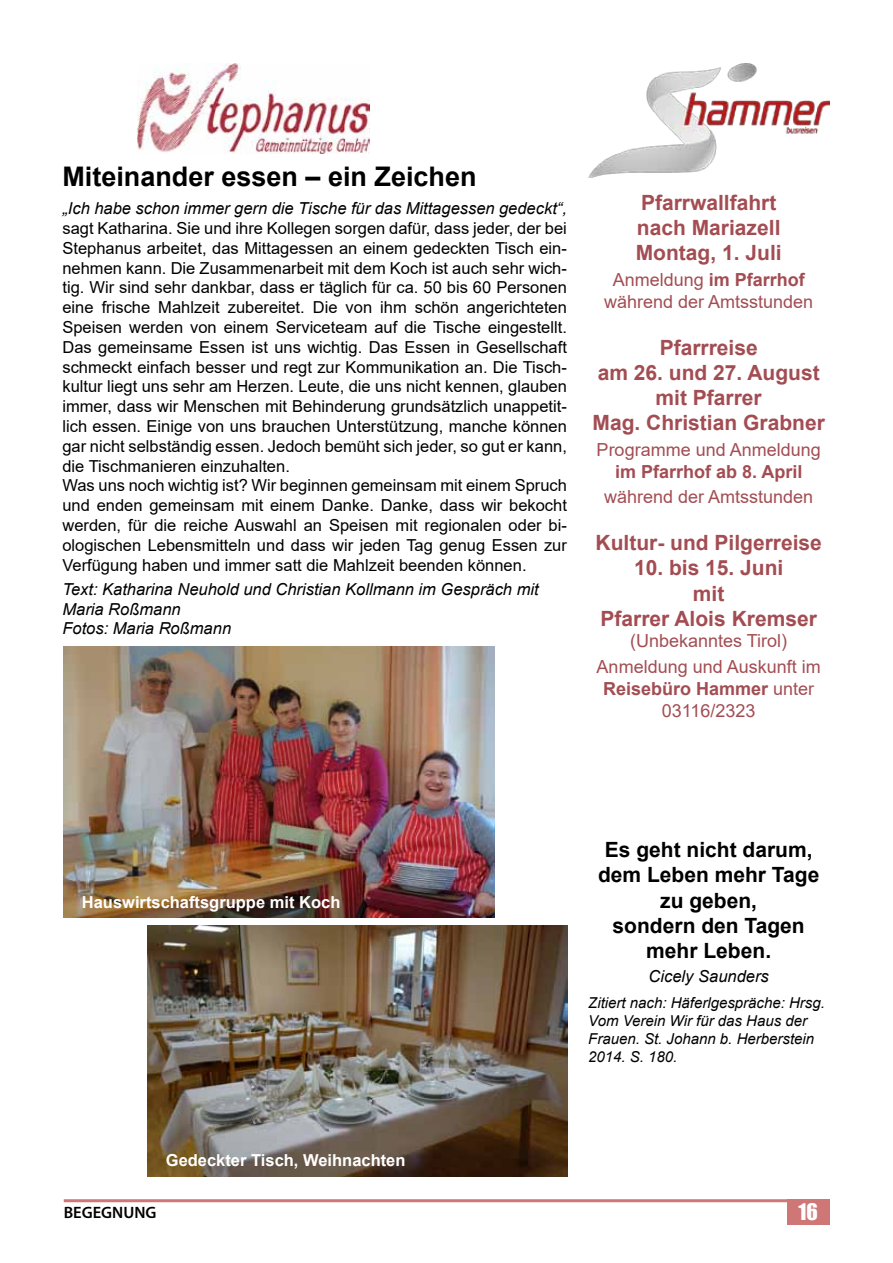
<style>
.page{position:relative;width:893px;height:1263px;background:#fff}
.page>*{position:absolute;margin:0;border:0;box-sizing:border-box;transform-origin:0 0}
.t1{font:700 27px "Arial";color:#000}
.t2{font:700 21px/25.2px "Arial";color:#a34d53;text-align:center}
.t3{font:700 21px/25.2px "Arial";color:#000;text-align:center}
.t4{font:21px "Impact";color:#fff}
.t5{font:18px/21.6px "Arial";color:#a34d53;text-align:center}
.t6{font:700 18px/21.6px "Arial";color:#a34d53;text-align:center}
.t7{font:16.5px/19.8px "Arial";color:#000}
.t8{font:italic 16.5px/19.8px "Arial";color:#000}
.t9{font:700 16.5px "Arial";color:#fff}
.t10{font:600 16.5px "Myriad Pro";color:#000}
.t11{font:italic 15px/18px "Arial";color:#000}
.s1{font-weight:700}
.s2{font-weight:400}
</style>
<div class="page">
<hr style="left:64px;top:1199px;width:765px;height:3px;background:#cf7676">
<div style="left:787px;top:1199px;width:42px;height:25px;background:#cf7676"></div>
<img style="left:138px;top:64px;width:232px;height:90px">
<img style="left:64px;top:646px;width:430px;height:271px">
<img style="left:148px;top:926px;width:419px;height:251px">
<img style="left:588px;top:64px;width:241px;height:114px">
<h1 class="t1" style="left:62px;top:157px;width:416px">Miteinander essen – ein Zeichen</h1>
<p class="t8" style="left:62px;top:199px;width:506px">„Ich habe schon immer gern die Tische für das Mittagessen gedeckt“,</p>
<p class="t7" style="left:62px;top:218px;width:506px">sagt Katharina. Sie und ihre Kollegen sorgen dafür, dass jeder, der bei Stephanus arbeitet, das Mittagessen an einem gedeckten Tisch ein&shy;nehmen kann. Die Zusammenarbeit mit dem Koch ist auch sehr wich&shy;tig. Wir sind sehr dankbar, dass er täglich für ca. 50 bis 60 Personen eine frische Mahlzeit zubereitet. Die von ihm schön angerichteten Speisen werden von einem Serviceteam auf die Tische eingestellt.<br>Das gemeinsame Essen ist uns wichtig. Das Essen in Gesellschaft schmeckt einfach besser und regt zur Kommunikation an. Die Tisch&shy;kultur liegt uns sehr am Herzen. Leute, die uns nicht kennen, glauben immer, dass wir Menschen mit Behinderung grundsätzlich unappetit&shy;lich essen. Einige von uns brauchen Unterstützung, manche können gar nicht selbständig essen. Jedoch bemüht sich jeder, so gut er kann, die Tischmanieren einzuhalten.<br>Was uns noch wichtig ist? Wir beginnen gemeinsam mit einem Spruch und enden gemeinsam mit einem Danke. Danke, dass wir bekocht werden, für die reiche Auswahl an Speisen mit regionalen oder bi&shy;ologischen Lebensmitteln und dass wir jeden Tag genug Essen zur Verfügung haben und immer satt die Mahlzeit beenden können.</p>
<p class="t8" style="left:62px;top:579px;width:478px">Text: Katharina Neuhold und Christian Kollmann im Gespräch mit<br>Maria Roßmann<br>Fotos: Maria Roßmann</p>
<p class="t2" style="left:636px;top:190px;width:147px;text-align:left">Pfarrwallfahrt nach Mariazell<br>Montag, 1. Juli</p>
<p class="t5" style="left:604px;top:269px;width:211px">Anmeldung <span class="s1">im Pfarrhof </span>während der Amtsstunden</p>
<p class="t2" style="left:593px;top:335px;width:234px">Pfarrreise<br>am 26. und 27. August mit Pfarrer<br>Mag. Christian Grabner</p>
<p class="t5" style="left:597px;top:439px;width:226px">Programme und Anmeldung</p>
<p class="t6" style="left:615px;top:461px;width:189px">im Pfarrhof ab 8. April</p>
<p class="t5" style="left:604px;top:486px;width:211px">während der Amtsstunden</p>
<p class="t2" style="left:595px;top:530px;width:228px">Kultur- und Pilgerreise</p>
<p class="t2" style="left:601px;top:556px;width:218px">10. bis 15. Juni<br>mit<br>Pfarrer Alois Kremser</p>
<p class="t5" style="left:597px;top:628px;width:226px;line-height:25.8px">(Unbekanntes Tirol)<br>Anmeldung und Auskunft im</p>
<p class="t6" style="left:603px;top:678px;width:213px">Reisebüro Hammer <span class="s2">unter<br>03116/2323</span></p>
<p class="t9" style="left:82px;top:890px;width:260px">Hauswirtschaftsgruppe mit Koch</p>
<p class="t9" style="left:166px;top:1148px;width:241px">Gedeckter Tisch, Weihnachten</p>
<p class="t3" style="left:598px;top:837px;width:223px">Es geht nicht darum, dem Leben mehr Tage zu geben,<br>sondern den Tagen mehr Leben.</p>
<p class="t8" style="left:649px;top:966px;width:122px">Cicely Saunders</p>
<p class="t11" style="left:588px;top:994px;width:238px">Zitiert nach: Häferlgespräche: Hrsg.<br>Vom Verein Wir für das Haus der<br>Frauen. St. Johann b. Herberstein<br>2014. S. 180.</p>
<p class="t10" style="left:64px;top:1202px;width:94px">BEGEGNUNG</p>
<p class="t4" style="left:798px;top:1195px;width:21px">16</p>
</div>
